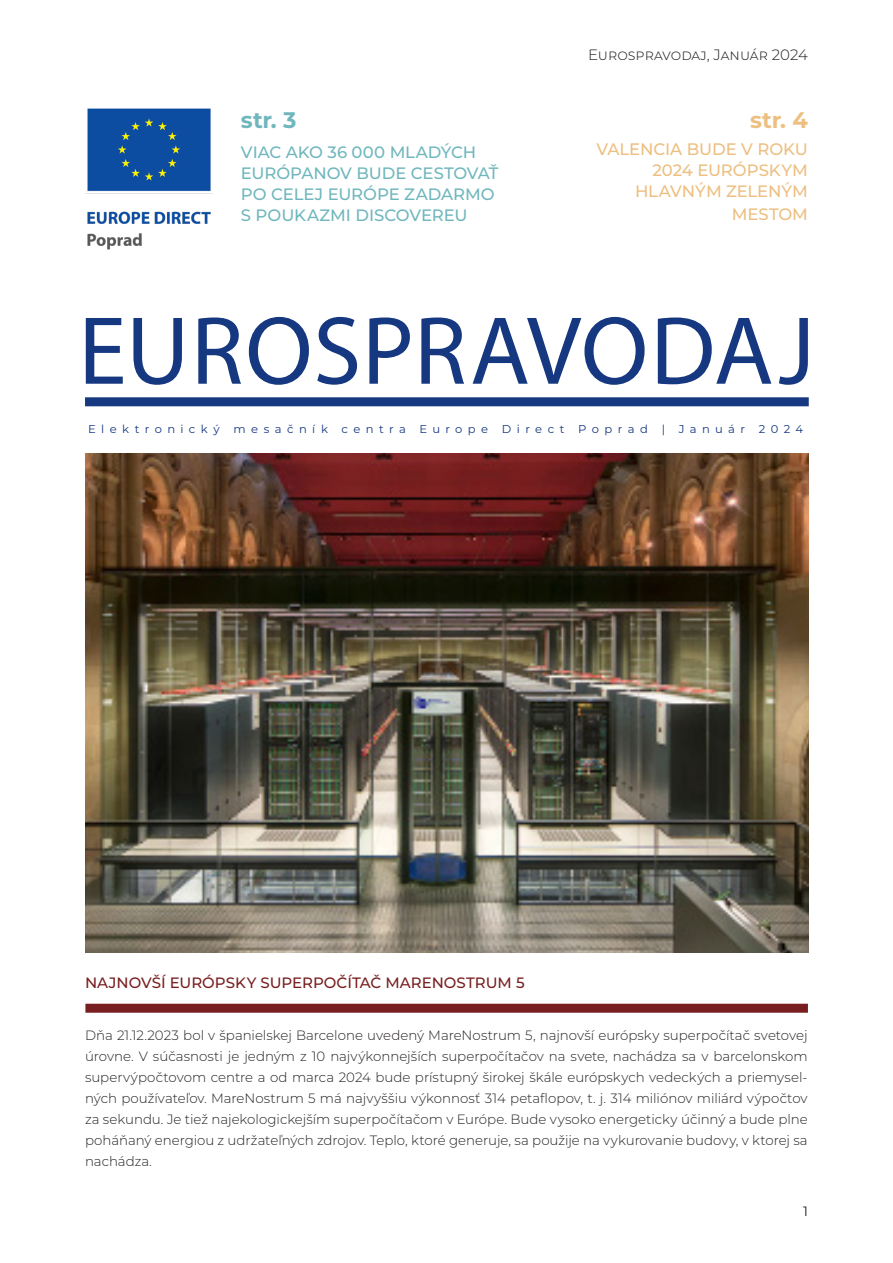
<style>
.page{position:relative;width:893px;height:1263px;background:#fff}
.page>*{position:absolute;margin:0;border:0;box-sizing:border-box;transform-origin:0 0}
.Header_BIG_Title{font:97.5px "Myriad Pro";letter-spacing:.005em;color:#163880}
.Left_Number{font:700 22.5px "Montserrat";color:#70b7bd}
.Right_Number{font:700 22.5px "Montserrat";color:#edbf81}
.Right_Number-2{font:500 16.65px "Montserrat";letter-spacing:-.005em;color:#edbf81}
.Box2_Title{font:500 16.5px/21px "Montserrat";color:#70b7bd}
.Right_Number-3{font:500 16.5px/21px "Montserrat";color:#edbf81;text-align:right}
.Box2_BodyText_Black{font:500 15px "Montserrat";color:#781e20}
.t1{font:300 15px "Montserrat";color:#231f20}
.Box2_BodyText_Black-2{font:300 13.5px/21px "Montserrat";letter-spacing:-.005em;color:#231f20;text-align:justify}
.t2{font:13.5px "Montserrat";color:#231f20}
.Header_SubTitle{font:11.4px "Montserrat";letter-spacing:.465em;color:#163880}
</style>
<div class="page">
<div style="left:85px;top:1004px;width:723px;height:9px;background:#781e20"></div>
<img style="left:85px;top:108px;width:127px;height:141px">
<img style="left:85px;top:453px;width:724px;height:499px">
<div style="left:85px;top:397px;width:724px;height:9px;background:#163880"></div>
<p class="Left_Number" style="left:241px;top:104px;width:57px">str. 3</p>
<p class="Box2_Title" style="left:241px;top:141px;width:259px">VIAC AKO 36 000 MLADÝCH<br>EURÓPANOV BUDE CESTOVAŤ<br>PO CELEJ EURÓPE ZADARMO<br>S POUKAZMI DISCOVEREU</p>
<p class="t1" style="left:588px;top:45px;width:221px">Eurospravodaj, Január 2024</p>
<p class="Right_Number" style="left:750px;top:104px;width:59px">str. 4</p>
<p class="Right_Number-2" style="left:597px;top:138px;width:213px">VALENCIA BUDE V ROKU</p>
<p class="Right_Number-3" style="left:635px;top:159px;width:174px">2024 EURÓPSKYM<br>HLAVNÝM ZELENÝM</p>
<p class="Right_Number-3" style="left:732px;top:203px;width:78px">MESTOM</p>
<p class="Header_BIG_Title" style="left:78px;top:291px;width:738px">EUROSPRAVODAJ</p>
<p class="Header_SubTitle" style="left:88px;top:421px;width:716px">Elektronický mesačník centra Europe Direct Poprad | Január 2024</p>
<p class="Box2_BodyText_Black" style="left:85px;top:972px;width:441px">NAJNOVŠÍ EURÓPSKY SUPERPOČÍTAČ MARENOSTRUM 5</p>
<p class="Box2_BodyText_Black-2" style="left:85px;top:1024px;width:724px">Dňa 21.12.2023 bol v španielskej Barcelone uvedený MareNostrum 5, najnovší európsky superpočítač svetovej úrovne. V súčasnosti je jedným z 10 najvýkonnejších superpočítačov na svete, nachádza sa v barcelonskom supervýpočtovom centre a od marca 2024 bude prístupný širokej škále európskych vedeckých a priemysel&shy;ných používateľov. MareNostrum 5 má najvyššiu výkonnosť 314 petaflopov, t. j. 314 miliónov miliárd výpočtov za sekundu. Je tiež najekologickejším superpočítačom v Európe. Bude vysoko energeticky účinný a bude plne poháňaný energiou z udržateľných zdrojov. Teplo, ktoré generuje, sa použije na vykurovanie budovy, v ktorej sa nachádza.</p>
<p class="t2" style="left:803px;top:1202px;width:6px">1</p>
</div>
